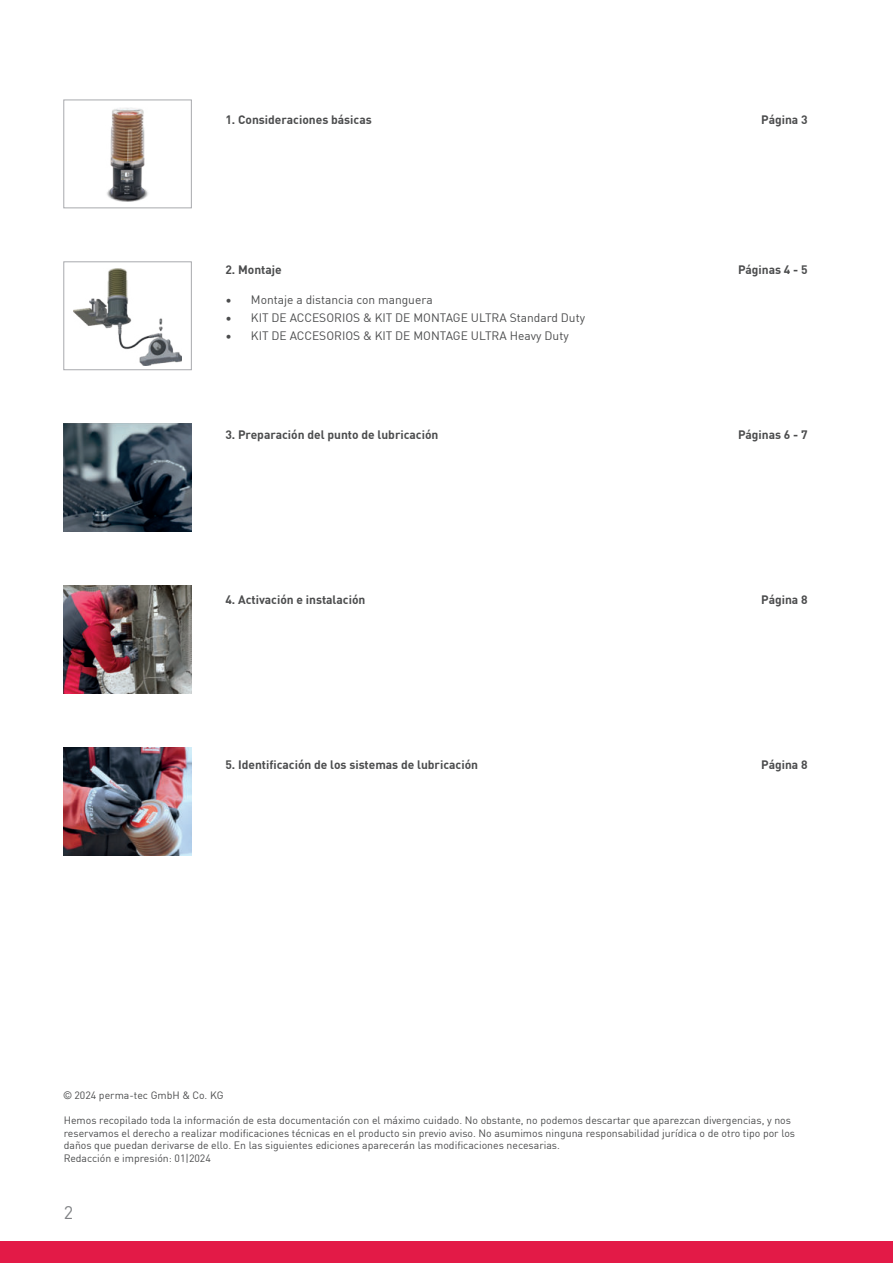
<style>
.page{position:relative;width:893px;height:1263px;background:#fff}
.page>*{position:absolute;margin:0;border:0;box-sizing:border-box;transform-origin:0 0}
.t1{font:18px "DIN Pro";color:#808285}
.t2{font:700 12px "DIN Pro";color:#4b4c4d}
.t3{font:12px "DIN Pro";color:#4b4c4d}
.t4{font:10.5px/12.6px "DIN Pro";color:#4b4c4d}
.s1{font-family:"Arial"}
</style>
<div class="page">
<div style="left:0;top:1242px;width:893px;height:21px;background:#e31a47"></div>
<img style="left:64px;top:586px;width:127px;height:107px">
<img style="left:64px;top:424px;width:127px;height:108px">
<img style="left:64px;top:747px;width:127px;height:108px">
<img style="left:107px;top:107px;width:41px;height:94px">
<div style="left:64px;top:100px;width:127px;height:108px;border:1px solid #a8a9ad"></div>
<div style="left:64px;top:262px;width:127px;height:108px;border:1px solid #a8a9ad"></div>
<img style="left:73px;top:268px;width:108px;height:98px">
<p class="t2" style="left:225px;top:114px;width:148px">1. Consideraciones básicas</p>
<p class="t2" style="left:761px;top:114px;width:48px">Página 3</p>
<p class="t2" style="left:225px;top:264px;width:58px">2. Montaje</p>
<p class="t2" style="left:738px;top:264px;width:71px">Páginas 4 - 5</p>
<p class="t3" style="left:225px;top:295px;width:209px">• Montaje a distancia con manguera</p>
<p class="t3" style="left:225px;top:313px;width:361px">• KIT DE ACCESORIOS &amp; KIT DE MONTAGE ULTRA Standard Duty</p>
<p class="t3" style="left:225px;top:331px;width:345px">• KIT DE ACCESORIOS &amp; KIT DE MONTAGE ULTRA Heavy Duty</p>
<p class="t2" style="left:225px;top:429px;width:215px">3. Preparación del punto de lubricación</p>
<p class="t2" style="left:738px;top:429px;width:71px">Páginas 6 - 7</p>
<p class="t2" style="left:225px;top:594px;width:142px">4. Activación e instalación</p>
<p class="t2" style="left:761px;top:594px;width:48px">Página 8</p>
<p class="t2" style="left:225px;top:755px;width:254px">5. Identificación de los sistemas de lubricación</p>
<p class="t2" style="left:761px;top:759px;width:48px">Página 8</p>
<p class="t4" style="left:64px;top:1090px;width:161px"><span class="s1">©</span> 2024 perma-tec GmbH &amp; Co. KG</p>
<p class="t4" style="left:64px;top:1115px;width:733px">Hemos recopilado toda la información de esta documentación con el máximo cuidado. No obstante, no podemos descartar que aparezcan divergencias, y nos reservamos el derecho a realizar modificaciones técnicas en el producto sin previo aviso. No asumimos ninguna responsabilidad jurídica o de otro tipo por los daños que puedan derivarse de ello. En las siguientes ediciones aparecerán las modificaciones necesarias.<br>Redacción e impresión: 01|2024</p>
<h1 class="t1" style="left:64px;top:1205px;width:11px">2</h1>
</div>
